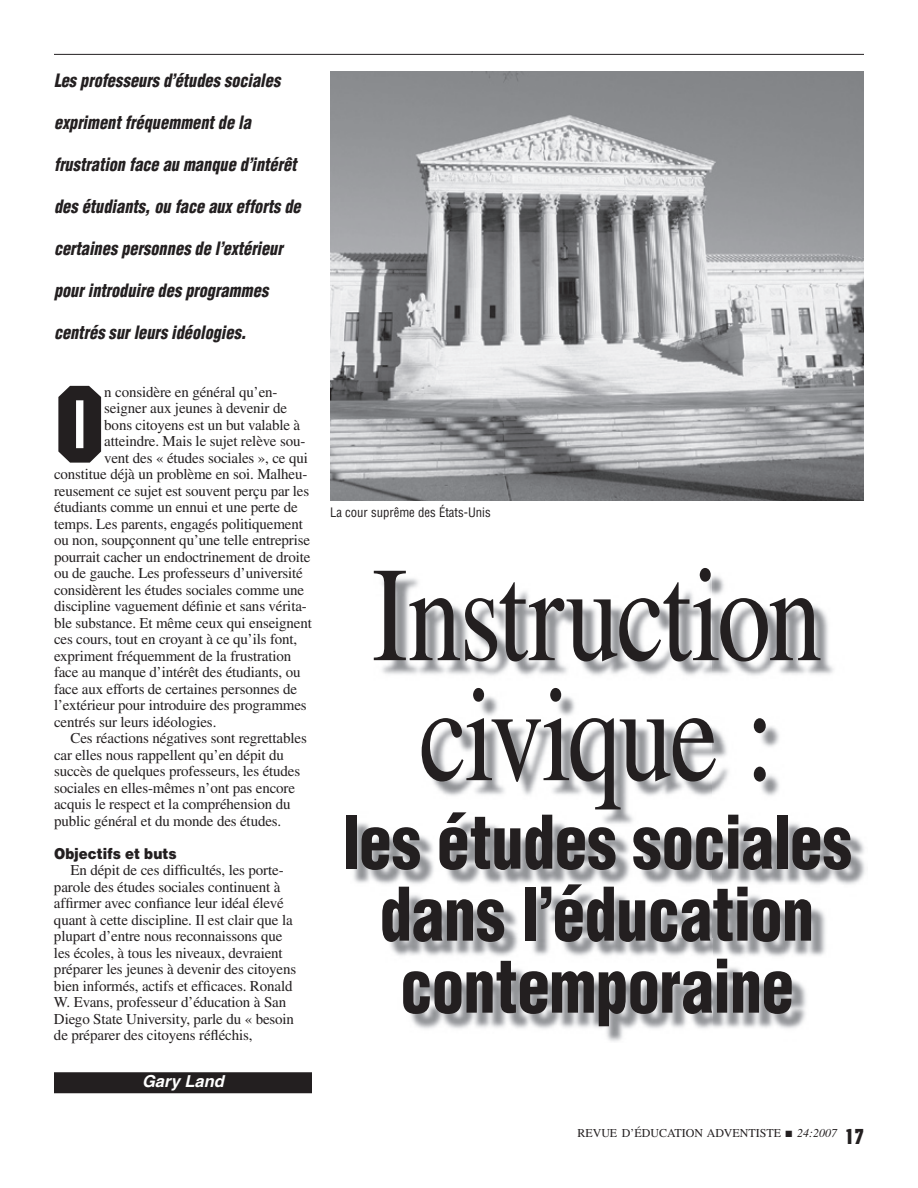
<style>
.page{position:relative;width:918px;height:1188px;background:#fff}
.page>*{position:absolute;margin:0;border:0;box-sizing:border-box;transform-origin:0 0}
.t1{font:135px/120px "Times";letter-spacing:-.025em;color:#231f20;text-align:center;scale:.8 1}
.t2{font:107.1px "Machine";color:#231f20}
.t3{font:900 condensed 72px/72px "Helvetica";letter-spacing:-.01em;color:#231f20;text-align:center;scale:.9 1}
.t4{font:21px "Machine";color:#231f20}
.t5{font:italic 900 condensed 18px "Helvetica";letter-spacing:.005em;color:#231f20;scale:.9 1}
.t6{font:italic 700 16.5px "Helvetica";color:#fff}
.t7{font:15px/16.5px "Times";letter-spacing:-.01em;color:#231f20}
.t8{font:900 15px "Helvetica";color:#231f20;scale:.9 1}
.t9{font:condensed 12.75px "Helvetica";color:#231f20}
.t10{font:12px "Times";color:#231f20}
.s1{font-style:italic}
</style>
<div class="page">
<hr style="left:54px;top:54px;width:810px;height:1px;background:#231f20">
<div style="left:54px;top:1072px;width:258px;height:21px;background:#231f20"></div>
<img style="left:353px;top:576px;width:512px;height:466px">
<img style="left:330px;top:72px;width:534px;height:429px">
<p class="t5" style="left:54px;top:69px;width:253px">Les professeurs d’études sociales</p>
<p class="t5" style="left:54px;top:111px;width:220px">expriment fréquemment de la</p>
<p class="t5" style="left:54px;top:153px;width:271px">frustration face au manque d’intérêt</p>
<p class="t5" style="left:54px;top:195px;width:276px">des étudiants, ou face aux efforts de</p>
<p class="t5" style="left:54px;top:237px;width:256px">certaines personnes de l’extérieur</p>
<p class="t5" style="left:54px;top:279px;width:240px">pour introduire des programmes</p>
<p class="t5" style="left:54px;top:321px;width:215px">centrés sur leurs idéologies.</p>
<h2 class="t2" style="left:54px;top:363px;width:53px">O</h2>
<p class="t7" style="left:104px;top:383px;width:175px">n considère en général qu’en-</p>
<p class="t7" style="left:104px;top:400px;width:184px">seigner aux jeunes à devenir de</p>
<p class="t7" style="left:104px;top:416px;width:197px">bons citoyens est un but valable à</p>
<p class="t7" style="left:104px;top:433px;width:203px">atteindre. Mais le sujet relève sou-</p>
<p class="t7" style="left:104px;top:449px;width:205px">vent des « études sociales », ce qui</p>
<p class="t7" style="left:54px;top:466px;width:255px">constitue déjà un problème en soi. Malheu-</p>
<p class="t7" style="left:54px;top:482px;width:257px">reusement ce sujet est souvent perçu par les</p>
<p class="t7" style="left:54px;top:499px;width:245px">étudiants comme un ennui et une perte de</p>
<p class="t7" style="left:54px;top:515px;width:250px">temps. Les parents, engagés politiquement</p>
<p class="t7" style="left:54px;top:532px;width:258px">ou non, soupçonnent qu’une telle entreprise</p>
<p class="t7" style="left:54px;top:548px;width:258px">pourrait cacher un endoctrinement de droite</p>
<p class="t7" style="left:54px;top:565px;width:250px">ou de gauche. Les professeurs d’université</p>
<p class="t7" style="left:54px;top:581px;width:252px">considèrent les études sociales comme une</p>
<p class="t7" style="left:54px;top:598px;width:254px">discipline vaguement définie et sans vérita-</p>
<p class="t7" style="left:54px;top:614px;width:260px">ble substance. Et même ceux qui enseignent</p>
<p class="t7" style="left:54px;top:631px;width:245px">ces cours, tout en croyant à ce qu’ils font,</p>
<p class="t7" style="left:54px;top:647px;width:239px">expriment fréquemment de la frustration</p>
<p class="t7" style="left:54px;top:664px;width:248px">face au manque d’intérêt des étudiants, ou</p>
<p class="t7" style="left:54px;top:680px;width:245px">face aux efforts de certaines personnes de</p>
<p class="t7" style="left:54px;top:697px;width:254px">l’extérieur pour introduire des programmes</p>
<p class="t7" style="left:54px;top:713px;width:164px">centrés sur leurs idéologies.</p>
<p class="t7" style="left:71px;top:730px;width:238px">Ces réactions négatives sont regrettables</p>
<p class="t7" style="left:54px;top:746px;width:231px">car elles nous rappellent qu’en dépit du</p>
<p class="t7" style="left:54px;top:763px;width:248px">succès de quelques professeurs, les études</p>
<p class="t7" style="left:54px;top:779px;width:243px">sociales en elles-mêmes n’ont pas encore</p>
<p class="t7" style="left:54px;top:796px;width:238px">acquis le respect et la compréhension du</p>
<p class="t7" style="left:54px;top:812px;width:229px">public général et du monde des études.</p>
<p class="t8" style="left:54px;top:843px;width:138px">Objectifs et buts</p>
<p class="t7" style="left:54px;top:862px;width:244px;text-indent:17px">En dépit de ces difficultés, les porte&shy;parole des études sociales continuent à affirmer avec confiance leur idéal élevé quant à cette discipline. Il est clair que la plupart d’entre nous reconnaissons que les écoles, à tous les niveaux, devraient préparer les jeunes à devenir des citoyens bien informés, actifs et efficaces. Ronald W. Evans, professeur d’éducation à San Diego State University, parle du « besoin de préparer des citoyens réfléchis,</p>
<p class="t6" style="left:142px;top:1071px;width:83px">Gary Land</p>
<p class="t9" style="left:330px;top:505px;width:162px">La cour suprême des États-Unis</p>
<h1 class="t1" style="left:372px;top:554px;width:564px">Instruction civique :</h1>
<h3 class="t3" style="left:342px;top:805px;width:568px">les études sociales dans l’éducation contemporaine</h3>
<p class="t10" style="left:577px;top:1127px;width:261px">REVUE D’ÉDUCATION ADVENTISTE ■ <span class="s1">24:2007</span></p>
<h3 class="t4" style="left:845px;top:1124px;width:21px">17</h3>
</div>
